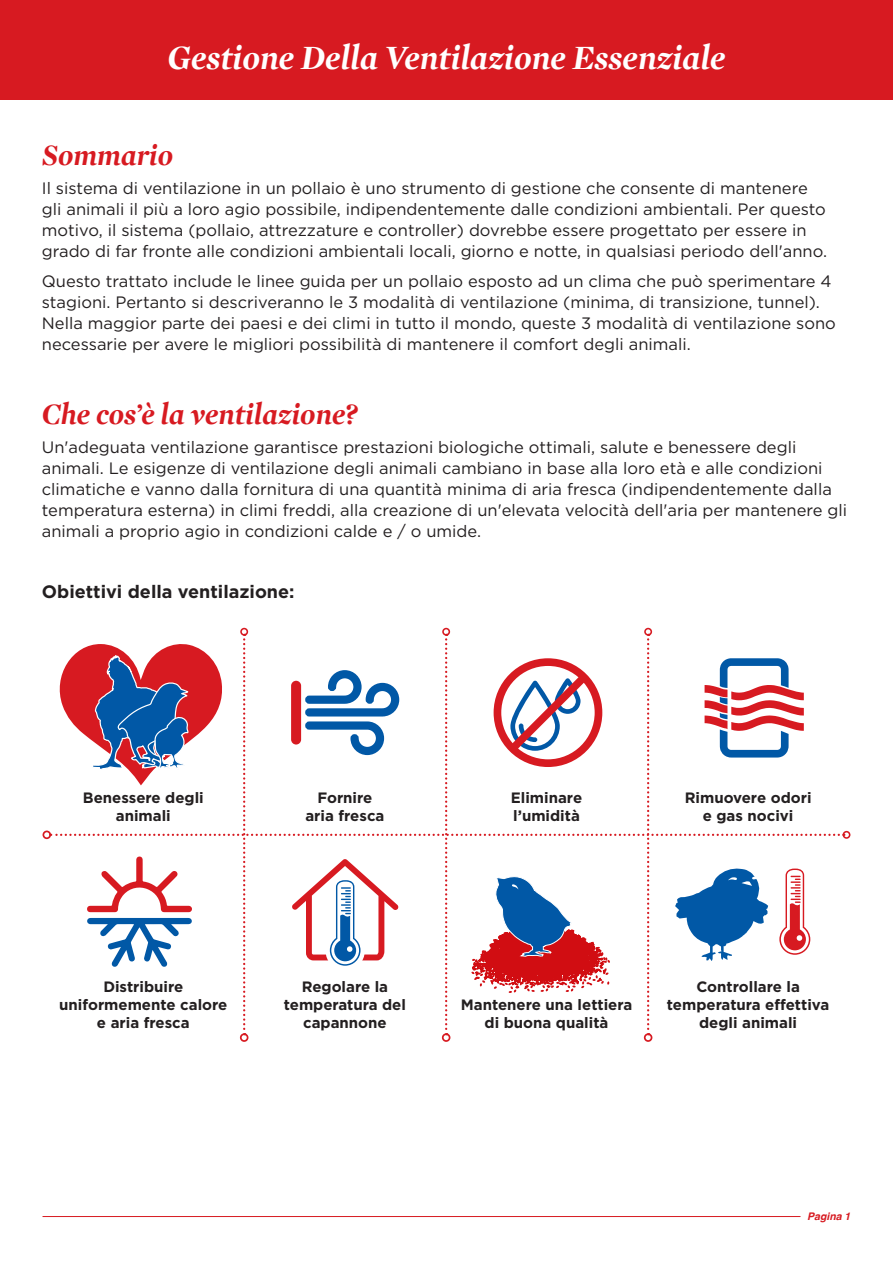
<style>
.page{position:relative;width:893px;height:1263px;background:#fff}
.page>*{position:absolute;margin:0;border:0;box-sizing:border-box;transform-origin:0 0}
.t1{font:italic 700 34.5px "Mercury Display";color:#fff}
.t2{font:italic 700 30px "Mercury Display";color:#d71a21}
.t3{font:700 18px "Gotham";color:#231f20}
.t4{font:16.5px/21px "Gotham";color:#231f20}
.t5{font:700 15px/18px "Gotham";color:#231f20;text-align:center}
.t6{font:italic 700 10.5px "Helvetica";color:#d71a21}
</style>
<div class="page">
<div style="left:0;top:0;width:893px;height:100px;background:#d71a21"></div>
<hr style="left:43px;top:1216px;width:757px;height:1px;background:#d71a21">
<div style="left:240px;top:628px;width:8px;height:8px;border:2px solid #d71a21;border-radius:50%"></div>
<div style="left:240px;top:1033px;width:8px;height:9px;border:2px solid #d71a21;border-radius:50%"></div>
<div style="left:442px;top:628px;width:8px;height:8px;border:2px solid #d71a21;border-radius:50%"></div>
<div style="left:442px;top:1033px;width:8px;height:9px;border:2px solid #d71a21;border-radius:50%"></div>
<div style="left:644px;top:628px;width:8px;height:8px;border:2px solid #d71a21;border-radius:50%"></div>
<div style="left:644px;top:1033px;width:8px;height:9px;border:2px solid #d71a21;border-radius:50%"></div>
<div style="left:843px;top:831px;width:7px;height:8px;border:2px solid #d71a21;border-radius:50%"></div>
<div style="left:43px;top:830px;width:8px;height:9px;border:2px solid #d71a21;border-radius:50%"></div>
<svg style="left:50px;top:634px;width:794px;height:401px"></svg>
<h1 class="t1" style="left:167px;top:37px;width:560px">Gestione Della Ventilazione Essenziale</h1>
<h2 class="t2" style="left:42px;top:137px;width:133px">Sommario</h2>
<p class="t4" style="left:42px;top:178px;width:787px">Il sistema di ventilazione in un pollaio è uno strumento di gestione che consente di mantenere gli animali il più a loro agio possibile, indipendentemente dalle condizioni ambientali. Per questo motivo, il sistema (pollaio, attrezzature e controller) dovrebbe essere progettato per essere in grado di far fronte alle condizioni ambientali locali, giorno e notte, in qualsiasi periodo dell'anno.</p>
<p class="t4" style="left:42px;top:270px;width:795px">Questo trattato include le linee guida per un pollaio esposto ad un clima che può sperimentare 4 stagioni. Pertanto si descriveranno le 3 modalità di ventilazione (minima, di transizione, tunnel).<br>Nella maggior parte dei paesi e dei climi in tutto il mondo, queste 3 modalità di ventilazione sono necessarie per avere le migliori possibilità di mantenere il comfort degli animali.</p>
<h2 class="t2" style="left:42px;top:396px;width:317px">Che cos’è la ventilazione?</h2>
<p class="t4" style="left:42px;top:437px;width:807px">Un'adeguata ventilazione garantisce prestazioni biologiche ottimali, salute e benessere degli animali. Le esigenze di ventilazione degli animali cambiano in base alla loro età e alle condizioni climatiche e vanno dalla fornitura di una quantità minima di aria fresca (indipendentemente dalla temperatura esterna) in climi freddi, alla creazione di un'elevata velocità dell'aria per mantenere gli animali a proprio agio in condizioni calde e / o umide.</p>
<p class="t3" style="left:42px;top:579px;width:254px">Obiettivi della ventilazione:</p>
<p class="t5" style="left:83px;top:789px;width:122px">Benessere degli animali</p>
<p class="t5" style="left:305px;top:789px;width:81px">Fornire aria fresca</p>
<p class="t5" style="left:511px;top:789px;width:73px;text-align:left">Eliminare l’umidità</p>
<p class="t5" style="left:685px;top:789px;width:128px">Rimuovere odori e gas nocivi</p>
<p class="t5" style="left:59px;top:977px;width:170px">Distribuire uniformemente calore e aria fresca</p>
<p class="t5" style="left:284px;top:977px;width:124px">Regolare la temperatura del capannone</p>
<p class="t5" style="left:461px;top:995px;width:173px">Mantenere una lettiera di buona qualità</p>
<p class="t5" style="left:667px;top:977px;width:164px">Controllare la temperatura effettiva degli animali</p>
<p class="t6" style="left:807px;top:1208px;width:45px">Pagina 1</p>
</div>
